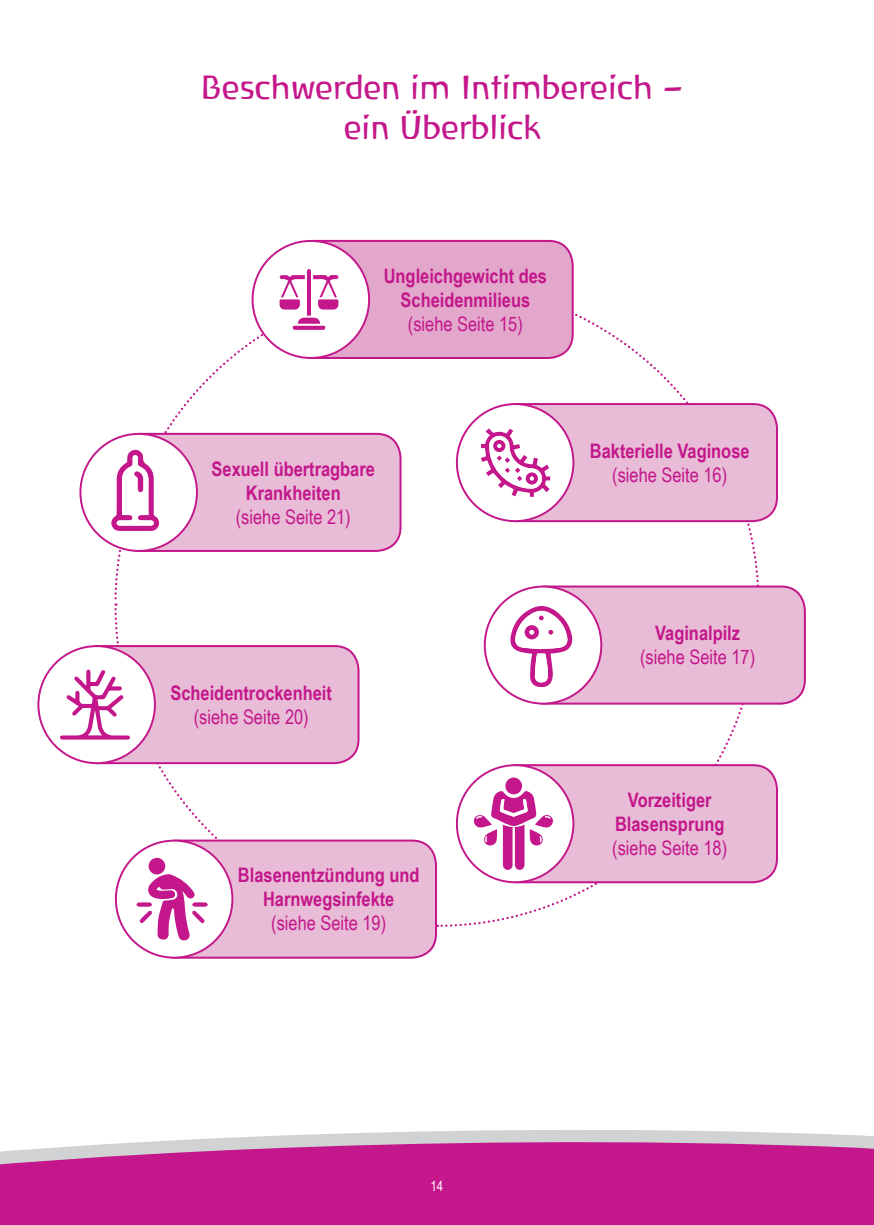
<style>
.page{position:relative;width:874px;height:1225px;background:#fff}
.page>*{position:absolute;margin:0;border:0;box-sizing:border-box;transform-origin:0 0}
.t1{font:32px/40px "Baar Antropos";color:#c3178b;text-align:center}
.t2{font:700 20px/24px "Arial Narrow";color:#c3178b;text-align:center}
.t3{font:20px "Arial Narrow";color:#c3178b}
.t4{font:14px "Arial Narrow";color:#fff}
</style>
<div class="page">
<svg style="left:0;top:1130px;width:873px;height:95px;background:#c83c9b"></svg>
<svg style="left:440px;top:604px;width:320px;height:323px"></svg>
<svg style="left:458px;top:281px;width:302px;height:321px"></svg>
<svg style="left:113px;top:281px;width:289px;height:323px"></svg>
<svg style="left:113px;top:608px;width:321px;height:320px"></svg>
<div style="left:289px;top:241px;width:283px;height:117px;background:#e2a7ca;border-radius:24px"></div>
<div style="left:288px;top:240px;width:285px;height:119px;border:2px solid #c3178b;border-radius:24px"></div>
<div style="left:252px;top:241px;width:117px;height:117px;background:#fff;border-radius:50%"></div>
<div style="left:251px;top:240px;width:119px;height:119px;border:2px solid #c3178b;border-radius:50%"></div>
<svg style="left:279px;top:269px;width:59px;height:61px"></svg>
<div style="left:493px;top:404px;width:283px;height:117px;background:#e8bcd6;border-radius:24px"></div>
<div style="left:492px;top:403px;width:285px;height:119px;border:2px solid #c3178b;border-radius:24px"></div>
<div style="left:456px;top:404px;width:117px;height:117px;background:#fff;border-radius:50%"></div>
<div style="left:455px;top:403px;width:119px;height:119px;border:2px solid #c3178b;border-radius:50%"></div>
<svg style="left:481px;top:428px;width:69px;height:69px"></svg>
<div style="left:521px;top:586px;width:283px;height:117px;background:#e8bcd6;border-radius:24px"></div>
<div style="left:520px;top:585px;width:285px;height:119px;border:2px solid #c3178b;border-radius:24px"></div>
<div style="left:484px;top:586px;width:117px;height:117px;background:#fff;border-radius:50%"></div>
<div style="left:483px;top:585px;width:119px;height:119px;border:2px solid #c3178b;border-radius:50%"></div>
<svg style="left:510px;top:606px;width:63px;height:81px"></svg>
<div style="left:117px;top:434px;width:283px;height:117px;background:#e8bcd6;border-radius:24px"></div>
<div style="left:116px;top:433px;width:285px;height:119px;border:2px solid #c3178b;border-radius:24px"></div>
<div style="left:80px;top:434px;width:117px;height:117px;background:#fff;border-radius:50%"></div>
<div style="left:79px;top:433px;width:119px;height:119px;border:2px solid #c3178b;border-radius:50%"></div>
<svg style="left:111px;top:449px;width:48px;height:82px"></svg>
<div style="left:75px;top:646px;width:283px;height:117px;background:#e8bcd6;border-radius:24px"></div>
<div style="left:74px;top:645px;width:285px;height:119px;border:2px solid #c3178b;border-radius:24px"></div>
<div style="left:38px;top:646px;width:117px;height:117px;background:#fff;border-radius:50%"></div>
<div style="left:37px;top:645px;width:119px;height:119px;border:2px solid #c3178b;border-radius:50%"></div>
<svg style="left:60px;top:669px;width:70px;height:70px"></svg>
<div style="left:493px;top:765px;width:283px;height:117px;background:#e8bcd6;border-radius:24px"></div>
<div style="left:492px;top:764px;width:285px;height:119px;border:2px solid #c3178b;border-radius:24px"></div>
<div style="left:456px;top:765px;width:117px;height:117px;background:#fff;border-radius:50%"></div>
<div style="left:455px;top:764px;width:119px;height:119px;border:2px solid #c3178b;border-radius:50%"></div>
<div style="left:505px;top:777px;width:17px;height:17px;background:#c3178b;border-radius:50%"></div>
<svg style="left:473px;top:791px;width:80px;height:80px"></svg>
<div style="left:152px;top:840px;width:284px;height:117px;background:#e8bcd6;border-radius:24px"></div>
<div style="left:151px;top:839px;width:286px;height:119px;border:2px solid #c3178b;border-radius:24px"></div>
<div style="left:116px;top:840px;width:116px;height:117px;background:#fff;border-radius:50%"></div>
<div style="left:115px;top:839px;width:118px;height:119px;border:2px solid #c3178b;border-radius:50%"></div>
<svg style="left:136px;top:874px;width:72px;height:67px"></svg>
<div style="left:148px;top:857px;width:17px;height:17px;background:#c3178b;border-radius:50%"></div>
<h1 class="t1" style="left:201px;top:67px;width:484px">Beschwerden im Intimbereich – ein Überblick</h1>
<p class="t2" style="left:383px;top:263px;width:165px">Ungleichgewicht des<br>Scheidenmilieus</p>
<p class="t3" style="left:408px;top:309px;width:116px">(siehe Seite 15)</p>
<p class="t2" style="left:211px;top:455px;width:165px">Sexuell übertragbare<br>Krankheiten</p>
<p class="t3" style="left:236px;top:502px;width:116px">(siehe Seite 21)</p>
<p class="t2" style="left:170px;top:680px;width:163px">Scheidentrockenheit</p>
<p class="t3" style="left:194px;top:702px;width:116px">(siehe Seite 20)</p>
<p class="t2" style="left:238px;top:862px;width:183px">Blasenentzündung und<br>Harnwegsinfekte</p>
<p class="t3" style="left:271px;top:908px;width:116px">(siehe Seite 19)</p>
<p class="t2" style="left:589px;top:438px;width:161px">Bakterielle Vaginose</p>
<p class="t3" style="left:612px;top:460px;width:116px">(siehe Seite 16)</p>
<p class="t2" style="left:655px;top:620px;width:86px">Vaginalpilz</p>
<p class="t3" style="left:639px;top:642px;width:116px">(siehe Seite 17)</p>
<p class="t2" style="left:614px;top:787px;width:111px">Vorzeitiger<br>Blasensprung</p>
<p class="t3" style="left:612px;top:833px;width:116px">(siehe Seite 18)</p>
<p class="t4" style="left:430px;top:1176px;width:14px">14</p>
</div>
